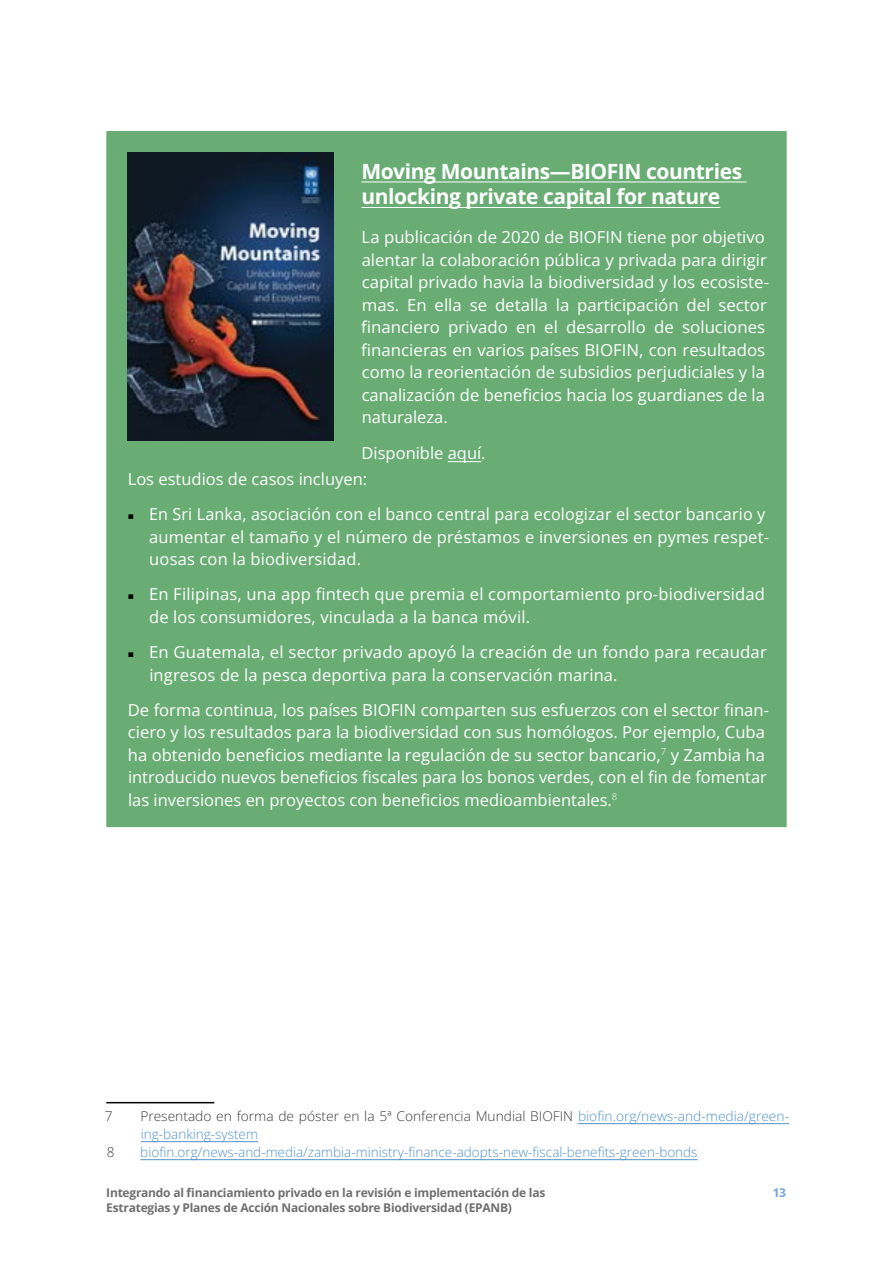
<style>
.page{position:relative;width:893px;height:1263px;background:#fff}
.page>*{position:absolute;margin:0;border:0;box-sizing:border-box;transform-origin:0 0}
.t1{font:700 21px/25.5px "Open Sans";letter-spacing:-.02em;color:#fff}
.t2{font:16.5px/22.5px "Open Sans";color:#fff}
.t3{font:300 13.5px/18px "Open Sans";color:#3c3c3b}
.t4{font:300 13.5px "Open Sans";color:#5390cd}
.t5{font:700 12px "Open Sans";letter-spacing:-.02em;color:#706f6f}
.t6{font:700 12px "Open Sans";color:#5390cd}
.s1{color:#000}
.s2{color:#5390cd}
</style>
<div class="page">
<div style="left:106px;top:131px;width:681px;height:696px;background:#69ad74"></div>
<img style="left:128px;top:152px;width:205px;height:288px">
<hr style="left:361px;top:182px;width:386px;height:1px;background:#fff">
<hr style="left:361px;top:207px;width:359px;height:1px;background:#fff">
<hr style="left:448px;top:461px;width:33px;height:1px;background:#fff">
<hr style="left:106px;top:1102px;width:108px;height:1px;background:#000">
<hr style="left:578px;top:1123px;width:211px;height:1px;background:#5390cd">
<hr style="left:141px;top:1141px;width:117px;height:1px;background:#5390cd">
<hr style="left:140px;top:1159px;width:558px;height:1px;background:#5390cd">
<p class="t1" style="left:361px;top:158px;width:382px">Moving Mountains—BIOFIN countries unlocking private capital for nature</p>
<p class="t2" style="left:361px;top:226px;width:409px">La publicación de 2020 de BIOFIN tiene por objetivo alentar la colaboración pública y privada para dirigir capital privado havia la biodiversidad y los ecosiste&shy;mas. En ella se detalla la participación del sector financiero privado en el desarrollo de soluciones financieras en varios países BIOFIN, con resultados como la reorientación de subsidios perjudiciales y la canalización de beneficios hacia los guardianes de la naturaleza.</p>
<p class="t2" style="left:128px;top:439px;width:359px;line-height:26.1px;text-indent:234px">Disponible aquí.<br>Los estudios de casos incluyen:</p>
<p class="t2" style="left:149px;top:502px;width:621px;text-indent:-23px"><span class="s1">◾</span> En Sri Lanka, asociación con el banco central para ecologizar el sector bancario y aumentar el tamaño y el número de préstamos e inversiones en pymes respet&shy;uosas con la biodiversidad.</p>
<p class="t2" style="left:149px;top:583px;width:617px;text-indent:-23px"><span class="s1">◾</span> En Filipinas, una app fintech que premia el comportamiento pro-biodiversidad de los consumidores, vinculada a la banca móvil.</p>
<p class="t2" style="left:149px;top:640px;width:619px;text-indent:-23px"><span class="s1">◾</span> En Guatemala, el sector privado apoyó la creación de un fondo para recaudar ingresos de la pesca deportiva para la conservación marina.</p>
<p class="t2" style="left:128px;top:698px;width:643px">De forma continua, los países BIOFIN comparten sus esfuerzos con el sector finan&shy;ciero y los resultados para la biodiversidad con sus homólogos. Por ejemplo, Cuba ha obtenido beneficios mediante la regulación de su sector bancario,<sup>7</sup> y Zambia ha introducido nuevos beneficios fiscales para los bonos verdes, con el fin de fomentar las inversiones en proyectos con beneficios medioambientales.<sup>8</sup></p>
<p class="t3" style="left:105px;top:1106px;width:9px">7</p>
<p class="t3" style="left:140px;top:1106px;width:650px">Presentado en forma de póster en la 5ª Conferencia Mundial BIOFIN <span class="s2">biofin.org/news-and-media/green&shy;ing-banking-system</span></p>
<p class="t3" style="left:107px;top:1142px;width:9px">8</p>
<p class="t4" style="left:140px;top:1142px;width:559px">biofin.org/news-and-media/zambia-ministry-finance-adopts-new-fiscal-benefits-green-bonds</p>
<p class="t5" style="left:106px;top:1184px;width:441px">Integrando al financiamiento privado en la revisión e implementación de las</p>
<p class="t6" style="left:772px;top:1184px;width:15px">13</p>
<p class="t5" style="left:106px;top:1199px;width:407px">Estrategias y Planes de Acción Nacionales sobre Biodiversidad (EPANB)</p>
</div>
